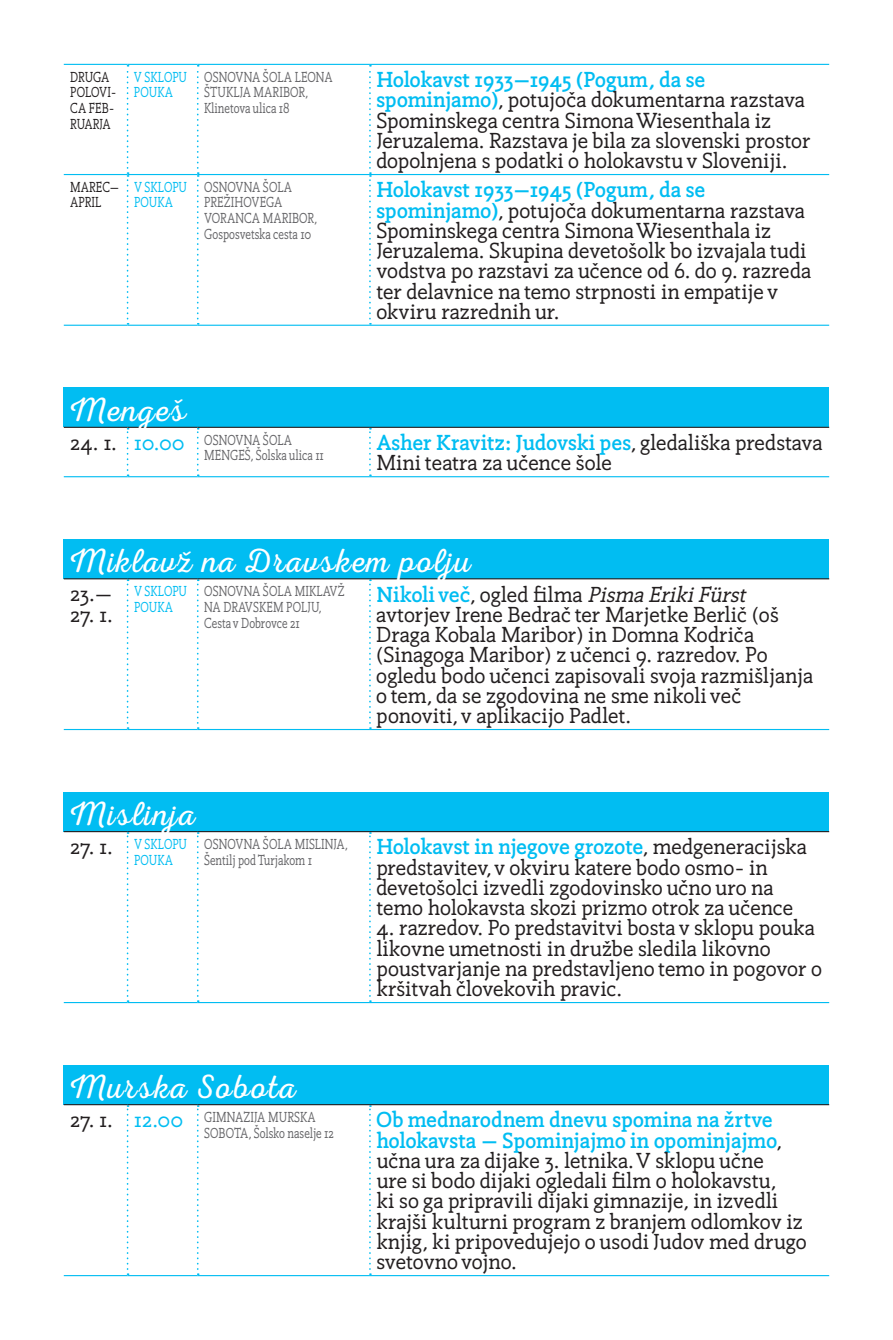
<style>
.page{position:relative;width:893px;height:1340px;background:#fff}
.page>*{position:absolute;margin:0;border:0;box-sizing:border-box;transform-origin:0 0}
.t1{font:33.75px "Nexa Rust Script L 0";letter-spacing:.055em;color:#fff}
.t2{font:20.25px/20.2px "Hadassa Line Pro V2";letter-spacing:-.005em;color:#231f20}
.t3{font:13.5px/15.8px "Hadassa Line Pro V2";color:#67676a;scale:.8 1}
.t4{font:13.5px/15.8px "Hadassa Line Pro V2";color:#01bdf2;scale:.8 1}
.t5{font:13.5px/15.8px "Hadassa Line Pro V2";letter-spacing:-.005em;color:#231f20;scale:.8 1}
.s1{font-weight:600;color:#01bdf2}
.s2{font-size:20.25px;color:#231f20}
.s3{font-size:20.25px;color:#01bdf2}
.s4{font-style:italic}
</style>
<div class="page">
<hr style="left:64px;top:64px;width:64px;height:1px;background:#01bdf2">
<hr style="left:128px;top:64px;width:70px;height:1px;background:#01bdf2">
<hr style="left:198px;top:64px;width:172px;height:1px;background:#01bdf2">
<hr style="left:370px;top:64px;width:459px;height:1px;background:#01bdf2">
<hr style="left:64px;top:174px;width:64px;height:1px;background:#01bdf2">
<hr style="left:128px;top:174px;width:70px;height:1px;background:#01bdf2">
<hr style="left:198px;top:174px;width:172px;height:1px;background:#01bdf2">
<hr style="left:370px;top:174px;width:459px;height:1px;background:#01bdf2">
<svg style="left:127px;top:65px;width:2px;height:260px"></svg>
<svg style="left:197px;top:65px;width:2px;height:260px"></svg>
<svg style="left:369px;top:65px;width:2px;height:260px"></svg>
<hr style="left:64px;top:325px;width:64px;height:1px;background:#01bdf2">
<hr style="left:128px;top:325px;width:70px;height:1px;background:#01bdf2">
<hr style="left:198px;top:325px;width:172px;height:1px;background:#01bdf2">
<hr style="left:370px;top:325px;width:459px;height:1px;background:#01bdf2">
<div style="left:64px;top:387px;width:765px;height:40px;background:#01bdf2"></div>
<svg style="left:127px;top:428px;width:2px;height:48px"></svg>
<svg style="left:197px;top:428px;width:2px;height:48px"></svg>
<svg style="left:369px;top:428px;width:2px;height:48px"></svg>
<hr style="left:64px;top:476px;width:64px;height:1px;background:#01bdf2">
<hr style="left:128px;top:476px;width:70px;height:1px;background:#01bdf2">
<hr style="left:198px;top:476px;width:172px;height:1px;background:#01bdf2">
<hr style="left:370px;top:476px;width:459px;height:1px;background:#01bdf2">
<hr style="left:64px;top:427px;width:64px;height:1px;background:#231f20">
<hr style="left:128px;top:427px;width:70px;height:1px;background:#231f20">
<hr style="left:198px;top:427px;width:172px;height:1px;background:#231f20">
<hr style="left:370px;top:427px;width:459px;height:1px;background:#231f20">
<div style="left:64px;top:539px;width:765px;height:40px;background:#01bdf2"></div>
<svg style="left:127px;top:579px;width:2px;height:150px"></svg>
<svg style="left:197px;top:579px;width:2px;height:150px"></svg>
<svg style="left:369px;top:579px;width:2px;height:150px"></svg>
<hr style="left:64px;top:729px;width:64px;height:1px;background:#01bdf2">
<hr style="left:128px;top:729px;width:70px;height:1px;background:#01bdf2">
<hr style="left:198px;top:729px;width:172px;height:1px;background:#01bdf2">
<hr style="left:370px;top:729px;width:459px;height:1px;background:#01bdf2">
<hr style="left:64px;top:578px;width:64px;height:1px;background:#231f20">
<hr style="left:128px;top:578px;width:70px;height:1px;background:#231f20">
<hr style="left:198px;top:578px;width:172px;height:1px;background:#231f20">
<hr style="left:370px;top:578px;width:459px;height:1px;background:#231f20">
<div style="left:64px;top:791px;width:765px;height:40px;background:#01bdf2"></div>
<svg style="left:127px;top:832px;width:2px;height:170px"></svg>
<svg style="left:197px;top:832px;width:2px;height:170px"></svg>
<svg style="left:369px;top:832px;width:2px;height:170px"></svg>
<hr style="left:64px;top:1002px;width:64px;height:1px;background:#01bdf2">
<hr style="left:128px;top:1002px;width:70px;height:1px;background:#01bdf2">
<hr style="left:198px;top:1002px;width:172px;height:1px;background:#01bdf2">
<hr style="left:370px;top:1002px;width:459px;height:1px;background:#01bdf2">
<hr style="left:64px;top:831px;width:64px;height:1px;background:#231f20">
<hr style="left:128px;top:831px;width:70px;height:1px;background:#231f20">
<hr style="left:198px;top:831px;width:172px;height:1px;background:#231f20">
<hr style="left:370px;top:831px;width:459px;height:1px;background:#231f20">
<div style="left:64px;top:1064px;width:765px;height:40px;background:#01bdf2"></div>
<svg style="left:127px;top:1105px;width:2px;height:169px"></svg>
<svg style="left:197px;top:1105px;width:2px;height:169px"></svg>
<svg style="left:369px;top:1105px;width:2px;height:169px"></svg>
<hr style="left:64px;top:1104px;width:64px;height:1px;background:#231f20">
<hr style="left:128px;top:1104px;width:70px;height:1px;background:#231f20">
<hr style="left:198px;top:1104px;width:172px;height:1px;background:#231f20">
<hr style="left:370px;top:1104px;width:459px;height:1px;background:#231f20">
<hr style="left:64px;top:1274px;width:64px;height:2px;background:#01bdf2">
<hr style="left:128px;top:1274px;width:70px;height:2px;background:#01bdf2">
<hr style="left:198px;top:1274px;width:172px;height:2px;background:#01bdf2">
<hr style="left:370px;top:1274px;width:459px;height:2px;background:#01bdf2">
<p class="t5" style="left:70px;top:69px;width:57px">DRUGA<br>POLOVI-<br>CA FEB-<br>RUARJA</p>
<p class="t4" style="left:134px;top:69px;width:68px">V SKLOPU<br>POUKA</p>
<p class="t3" style="left:204px;top:69px;width:162px">OSNOVNA ŠOLA LEONA<br>ŠTUKLJA MARIBOR,<br>Klinetova ulica 18</p>
<p class="t2" style="left:376px;top:70px;width:436px"><span class="s1">Holokavst 1933–1945 (Pogum, da se spominjamo)</span>, potujoča dokumentarna razstava Spominskega centra Simona Wiesenthala iz Jeruzalema. Razstava je bila za slovenski prostor dopolnjena s podatki o holokavstu v Sloveniji.</p>
<p class="t5" style="left:70px;top:179px;width:63px">MAREC–<br>APRIL</p>
<p class="t4" style="left:134px;top:179px;width:68px">V SKLOPU<br>POUKA</p>
<p class="t3" style="left:204px;top:179px;width:143px">OSNOVNA ŠOLA<br>PREŽIHOVEGA<br>VORANCA MARIBOR,<br>Gosposvetska cesta 10</p>
<p class="t2" style="left:376px;top:180px;width:436px"><span class="s1">Holokavst 1933–1945 (Pogum, da se spominjamo)</span>, potujoča dokumentarna razstava Spominskega centra Simona Wiesenthala iz Jeruzalema. Skupina devetošolk bo izvajala tudi vodstva po razstavi za učence od 6. do 9. razreda ter delavnice na temo strpnosti in empatije v okviru razrednih ur.</p>
<h1 class="t1" style="left:70px;top:391px;width:117px">Mengeš</h1>
<p class="t3" style="left:204px;top:432px;width:151px;text-indent:-134px"><span class="s2">24. 1.</span> <span class="s3">10.00</span> OSNOVNA ŠOLA<br>MENGEŠ, Šolska ulica 11</p>
<p class="t2" style="left:376px;top:433px;width:448px"><span class="s1">Asher Kravitz: Judovski pes</span>, gledališka predstava<br>Mini teatra za učence šole</p>
<h1 class="t1" style="left:70px;top:543px;width:403px">Miklavž na Dravskem polju</h1>
<p class="t2" style="left:70px;top:584px;width:44px">23.–</p>
<p class="t2" style="left:70px;top:605px;width:44px">27. 1.</p>
<p class="t4" style="left:134px;top:583px;width:68px">V SKLOPU<br>POUKA</p>
<p class="t3" style="left:204px;top:583px;width:177px">OSNOVNA ŠOLA MIKLAVŽ<br>NA DRAVSKEM POLJU,<br>Cesta v Dobrovce 21</p>
<p class="t2" style="left:376px;top:584px;width:439px"><span class="s1">Nikoli več</span>, ogled filma <span class="s4">PismaErikiFürst </span>avtorjev Irene Bedrač ter Marjetke Berlič (oš Draga Kobala Maribor) in Domna Kodriča (Sinagoga Maribor) z učenci 9. razredov. Po ogledu bodo učenci zapisovali svoja razmišljanja o tem, da se zgodovina ne sme nikoli več ponoviti, v aplikacijo Padlet.</p>
<h1 class="t1" style="left:70px;top:795px;width:127px">Mislinja</h1>
<p class="t4" style="left:134px;top:836px;width:68px;text-indent:-64px"><span class="s2">27. 1.</span> V SKLOPU<br>POUKA</p>
<p class="t3" style="left:204px;top:836px;width:181px">OSNOVNA ŠOLA MISLINJA,<br>Šentilj pod Turjakom 1</p>
<p class="t2" style="left:376px;top:837px;width:432px"><span class="s1">Holokavst in njegove grozote</span>, medgeneracijska predstavitev, v okviru katere bodo osmo- in devetošolci izvedli zgodovinsko učno uro na temo holokavsta skozi prizmo otrok za učence</p>
<p class="t2" style="left:376px;top:918px;width:447px">4. razredov. Po predstavitvi bosta v sklopu pouka likovne umetnosti in družbe sledila likovno poustvarjanje na predstavljeno temo in pogovor o kršitvah človekovih pravic.</p>
<h1 class="t1" style="left:70px;top:1068px;width:227px">Murska Sobota</h1>
<p class="t3" style="left:204px;top:1109px;width:164px;text-indent:-134px"><span class="s2">27. 1.</span> <span class="s3">12.00</span> GIMNAZIJA MURSKA<br>SOBOTA, Šolsko naselje 12</p>
<p class="t2" style="left:376px;top:1110px;width:432px"><span class="s1">Ob mednarodnem dnevu spomina na žrtve holokavsta – Spominjajmo in opominjajmo</span>, učna ura za dijake 3. letnika. V sklopu učne<br>ure si bodo dijaki ogledali film o holokavstu,<br>ki so ga pripravili dijaki gimnazije, in izvedli krajši kulturni program z branjem odlomkov iz knjig, ki pripovedujejo o usodi Judov med drugo svetovno vojno.</p>
</div>
